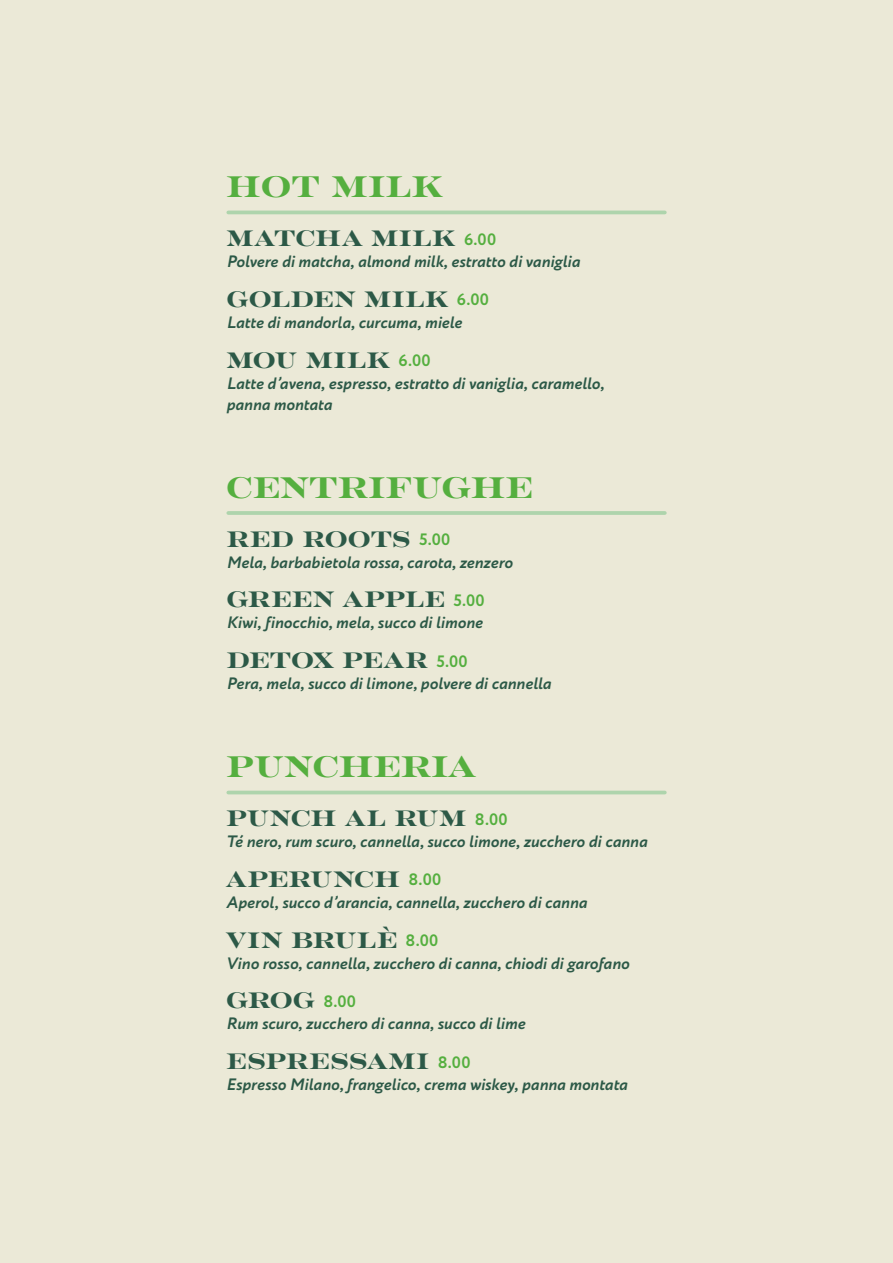
<style>
.page{position:relative;width:893px;height:1263px;background:#ebe9d7}
.page>*{position:absolute;margin:0;border:0;box-sizing:border-box;transform-origin:0 0}
.t1{font:30px "Rosella Solid";color:#55af3f}
.t2{font:22.5px "Rosella Solid";letter-spacing:.01em;color:#2c5947}
.t3{font:italic 700 16.5px/21px "Circe";color:#2c5947}
.s1{font-family:"Circe";font-weight:700;font-size:16.5px;color:#55af3f}
</style>
<div class="page">
<hr style="left:228px;top:211px;width:437px;height:3px;background:#aed4ac">
<hr style="left:228px;top:511px;width:437px;height:4px;background:#aed4ac">
<hr style="left:228px;top:791px;width:437px;height:3px;background:#aed4ac">
<h1 class="t1" style="left:226px;top:160px;width:218px">HOT MILK</h1>
<h2 class="t2" style="left:226px;top:219px;width:271px">MATCHA MILK <span class="s1">6.00</span></h2>
<p class="t3" style="left:226px;top:252px;width:355px">Polvere di matcha, almond milk, estratto di vaniglia</p>
<h2 class="t2" style="left:226px;top:279px;width:264px">GOLDEN MILK <span class="s1">6.00</span></h2>
<p class="t3" style="left:226px;top:312px;width:237px">Latte di mandorla, curcuma, miele</p>
<h2 class="t2" style="left:226px;top:340px;width:206px">MOU MILK <span class="s1">6.00</span></h2>
<p class="t3" style="left:226px;top:373px;width:379px">Latte d’avena, espresso, estratto di vaniglia, caramello, panna montata</p>
<h1 class="t1" style="left:226px;top:461px;width:308px">CENTRIFUGHE</h1>
<h2 class="t2" style="left:226px;top:519px;width:225px">RED ROOTS <span class="s1">5.00</span></h2>
<p class="t3" style="left:226px;top:552px;width:288px">Mela, barbabietola rossa, carota, zenzero</p>
<h2 class="t2" style="left:226px;top:580px;width:260px">GREEN APPLE <span class="s1">5.00</span></h2>
<p class="t3" style="left:226px;top:613px;width:258px">Kiwi, finocchio, mela, succo di limone</p>
<h2 class="t2" style="left:226px;top:641px;width:243px">DETOX PEAR <span class="s1">5.00</span></h2>
<p class="t3" style="left:226px;top:674px;width:326px">Pera, mela, succo di limone, polvere di cannella</p>
<h1 class="t1" style="left:226px;top:740px;width:251px">PUNCHERIA</h1>
<h2 class="t2" style="left:226px;top:799px;width:283px">PUNCH AL RUM <span class="s1">8.00</span></h2>
<p class="t3" style="left:226px;top:832px;width:423px">Té nero, rum scuro, cannella, succo limone, zucchero di canna</p>
<h2 class="t2" style="left:226px;top:859px;width:217px">APERUNCH <span class="s1">8.00</span></h2>
<p class="t3" style="left:226px;top:892px;width:362px">Aperol, succo d’arancia, cannella, zucchero di canna</p>
<h2 class="t2" style="left:226px;top:920px;width:214px">VIN BRULÈ <span class="s1">8.00</span></h2>
<p class="t3" style="left:226px;top:953px;width:405px">Vino rosso, cannella, zucchero di canna, chiodi di garofano</p>
<h2 class="t2" style="left:226px;top:981px;width:131px">GROG <span class="s1">8.00</span></h2>
<p class="t3" style="left:226px;top:1014px;width:300px">Rum scuro, zucchero di canna, succo di lime</p>
<h2 class="t2" style="left:226px;top:1042px;width:246px">ESPRESSAMI <span class="s1">8.00</span></h2>
<p class="t3" style="left:226px;top:1075px;width:403px">Espresso Milano, frangelico, crema wiskey, panna montata</p>
</div>
